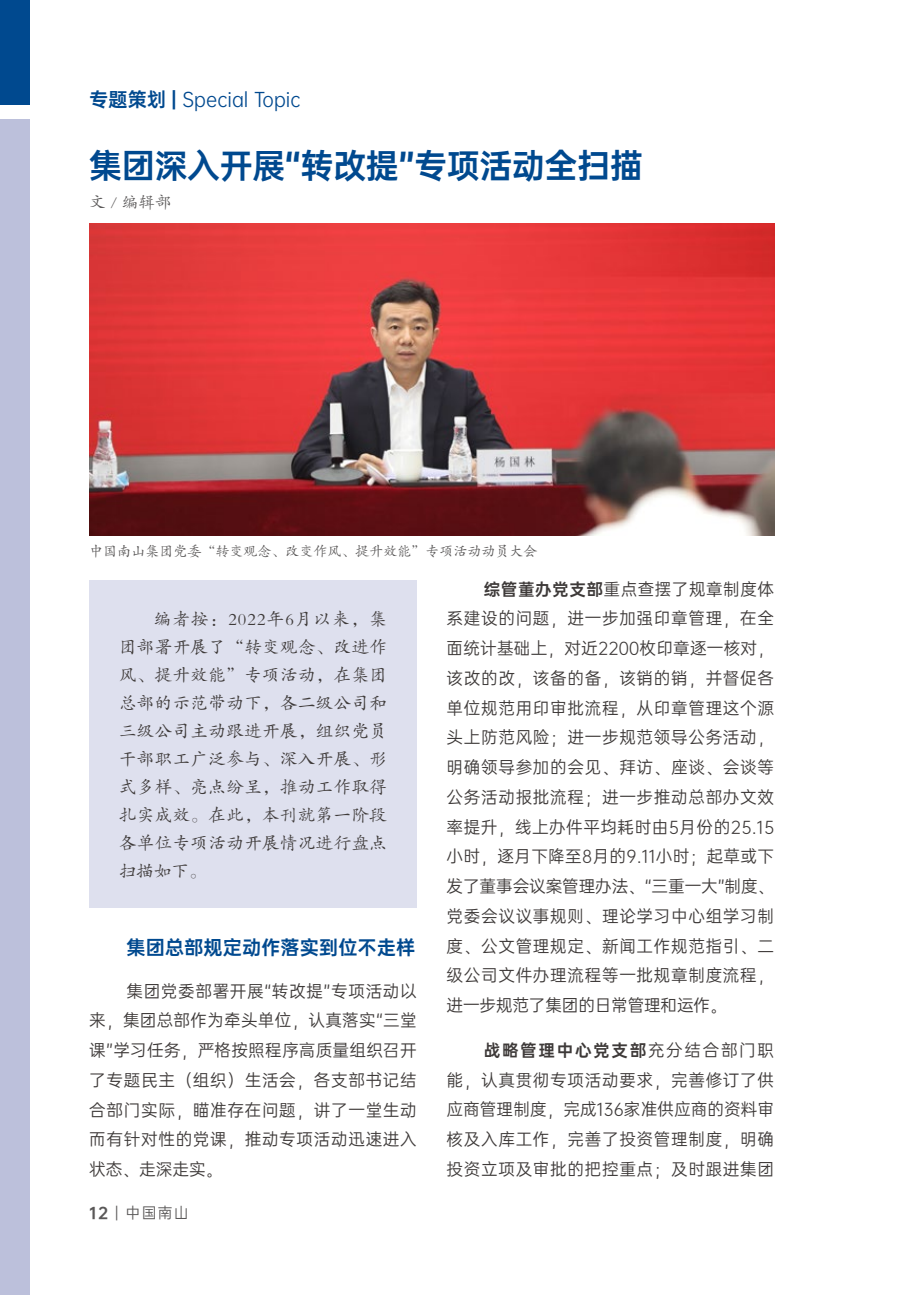
<style>
.page{position:relative;width:923px;height:1295px;background:#fff}
.page>*{position:absolute;margin:0;border:0;box-sizing:border-box;transform-origin:0 0}
.t1{font:33.25px "OPPO Sans B";letter-spacing:-.02em;color:#00498f}
.t2{font:19.25px "OPPO Sans R";color:#00498f}
.t3{font:19.25px "OPPO Sans B";color:#00498f}
.t4{font:17.5px/28px "FZKTK GBK1 0";letter-spacing:.02em;color:#3e3a39;text-align:justify}
.t5{font:16.62px/29.8px "OPPO Sans R";letter-spacing:.04em;color:#3e3a39;text-align:justify}
.t6{font:16.62px "OPPO Sans B";letter-spacing:.095em;color:#3e3a39}
.t7{font:16.62px "FZKTK GBK1 0";color:#595757}
.t8{font:14.88px "OPPO Sans R";color:#595757}
.t9{font:14px "FZKTK GBK1 0";color:#595757}
.s1{font-family:"OPPO Sans B"}
.s2{font-family:"OPPO Sans H"}
.s3{font-family:"OPPO Sans R"}
</style>
<div class="page">
<div style="left:0;top:0;width:30px;height:104px;background:#00498f"></div>
<div style="left:0;top:119px;width:30px;height:1176px;background:#bcc0db"></div>
<img style="left:89px;top:223px;width:685px;height:313px">
<div style="left:89px;top:580px;width:328px;height:328px;background:#dee0ee"></div>
<p class="t2" style="left:89px;top:84px;width:213px"><span class="s1">专题策划 |</span> Special Topic</p>
<h1 class="t1" style="left:89px;top:137px;width:555px">集团深入开展“转改提”专项活动全扫描</h1>
<p class="t7" style="left:89px;top:193px;width:84px">文 / 编辑部</p>
<p class="t9" style="left:89px;top:544px;width:449px">中国南山集团党委“转变观念、改变作风、提升效能”专项活动动员大会</p>
<p class="t4" style="left:119px;top:606px;width:269px;text-indent:35px">编者按：2022年6月以来，集团部署开展了“转变观念、改进作风、提升效能”专项活动，在集团总部的示范带动下，各二级公司和三级公司主动跟进开展，组织党员干部职工广泛参与、深入开展、形式多样、亮点纷呈，推动工作取得扎实成效。在此，本刊就第一阶段各单位专项活动开展情况进行盘点扫描如下。</p>
<p class="t3" style="left:126px;top:931px;width:290px">集团总部规定动作落实到位不走样</p>
<p class="t5" style="left:89px;top:975px;width:329px;text-indent:37px">集团党委部署开展“转改提”专项活动以来，集团总部作为牵头单位，认真落实“三堂课”学习任务，严格按照程序高质量组织召开了专题民主（组织）生活会，各支部书记结合部门实际，瞄准存在问题，讲了一堂生动而有针对性的党课，推动专项活动迅速进入状态、走深走实。</p>
<p class="t8" style="left:89px;top:1201px;width:101px"><span class="s2">12</span> | 中国南山</p>
<p class="t5" style="left:446px;top:573px;width:329px;text-indent:37px"><span class="s1">综管董办党支部</span>重点查摆了规章制度体系建设的问题，进一步加强印章管理，在全面统计基础上，对近2200枚印章逐一核对，该改的改，该备的备，该销的销，并督促各单位规范用印审批流程，从印章管理这个源头上防范风险；进一步规范领导公务活动，明确领导参加的会见、拜访、座谈、会谈等公务活动报批流程；进一步推动总部办文效率提升，线上办件平均耗时由5月份的25.15小时，逐月下降至8月的9.11小时；起草或下发了董事会议案管理办法、“三重一大”制度、党委会议议事规则、理论学习中心组学习制度、公文管理规定、新闻工作规范指引、二级公司文件办理流程等一批规章制度流程，进一步规范了集团的日常管理和运作。</p>
<p class="t6" style="left:484px;top:1036px;width:292px">战略管理中心党支部<span class="s3">充分结合部门职</span></p>
<p class="t5" style="left:446px;top:1064px;width:329px">能，认真贯彻专项活动要求，完善修订了供应商管理制度，完成136家准供应商的资料审核及入库工作，完善了投资管理制度，明确投资立项及审批的把控重点；及时跟进集团</p>
</div>
